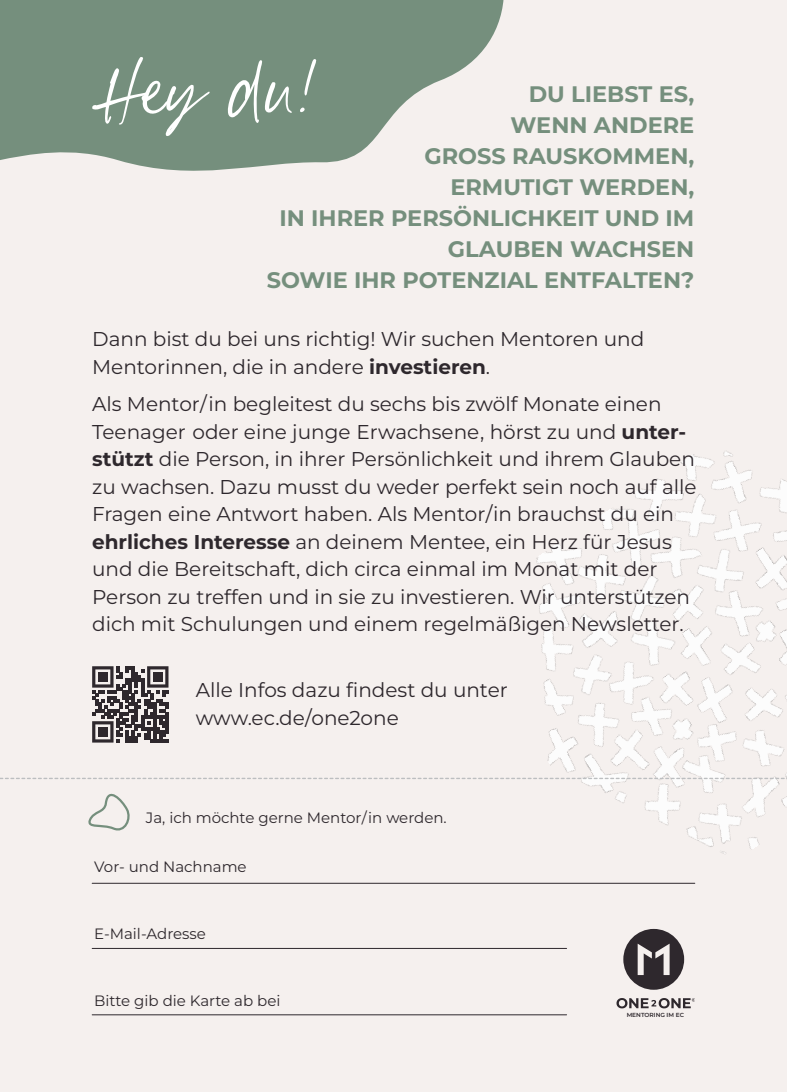
<style>
.page{position:relative;width:787px;height:1092px;background:#fff}
.page>*{position:absolute;margin:0;border:0;box-sizing:border-box;transform-origin:0 0}
.t1{font:79.5px "Goldney";color:#fff}
.t2{font:700 22.5px/31px "Montserrat";color:#758f7d;text-align:right}
.t3{font:20px/27.5px "Montserrat";color:#2e282d}
.t4{font:15px "Montserrat";color:#2e282d}
.t5{font:600 6px "Montserrat";color:#2e282d}
.s1{font-weight:700}
</style>
<div class="page">
<div style="left:0;top:0;width:787px;height:1091px;background:#f5f0ee"></div>
<img style="left:452px;top:451px;width:335px;height:433px">
<svg style="left:0;top:0;width:504px;height:171px;fill:#758f7d"></svg>
<svg style="left:623px;top:928px;width:61px;height:61px"></svg>
<svg style="left:616px;top:998px;width:79px;height:10px"></svg>
<hr style="left:92px;top:882px;width:602px;height:1px;background:#2e282d">
<hr style="left:92px;top:947px;width:474px;height:1px;background:#2e282d">
<hr style="left:92px;top:1014px;width:474px;height:1px;background:#2e282d">
<svg style="left:88px;top:793px;width:42px;height:38px"></svg>
<svg style="left:0;top:777px;width:787px;height:2px"></svg>
<svg style="left:92px;top:666px;width:76px;height:76px"></svg>
<div style="left:98px;top:672px;width:9px;height:9px;background:#2e282d"></div>
<div style="left:153px;top:672px;width:9px;height:9px;background:#2e282d"></div>
<div style="left:98px;top:727px;width:9px;height:9px;background:#2e282d"></div>
<h1 class="t1" style="left:89px;top:45px;width:231px">Hey du!</h1>
<p class="t2" style="left:267px;top:78px;width:429px">DU LIEBST ES,<br>WENN ANDERE<br>GROSS RAUSKOMMEN,<br>ERMUTIGT WERDEN,<br>IN IHRER PERSÖNLICHKEIT UND IM<br>GLAUBEN WACHSEN<br>SOWIE IHR POTENZIAL ENTFALTEN?</p>
<p class="t3" style="left:92px;top:325px;width:553px">Dann bist du bei uns richtig! Wir suchen Mentoren und<br>Mentorinnen, die in andere <span class="s1">investieren</span>.</p>
<p class="t3" style="left:92px;top:390px;width:606px">Als Mentor/in begleitest du sechs bis zwölf Monate einen Teenager oder eine junge Erwachsene, hörst zu und <span class="s1">unter&shy;stützt</span> die Person, in ihrer Persönlichkeit und ihrem Glauben zu wachsen. Dazu musst du weder perfekt sein noch auf alle Fragen eine Antwort haben. Als Mentor/in brauchst du ein <span class="s1">ehrliches Interesse</span> an deinem Mentee, ein Herz für Jesus und die Bereitschaft, dich circa einmal im Monat mit der Person zu treffen und in sie zu investieren. Wir unterstützen dich mit Schulungen und einem regelmäßigen Newsletter.</p>
<p class="t3" style="left:196px;top:676px;width:313px">Alle Infos dazu findest du unter www.ec.de/one2one</p>
<p class="t4" style="left:146px;top:808px;width:302px">Ja, ich möchte gerne Mentor/in werden.</p>
<p class="t4" style="left:94px;top:857px;width:154px">Vor- und Nachname</p>
<p class="t4" style="left:94px;top:924px;width:113px">E-Mail-Adresse</p>
<p class="t4" style="left:94px;top:990px;width:188px">Bitte gib die Karte ab bei</p>
<p class="t5" style="left:626px;top:1011px;width:59px">MENTORING IM EC</p>
</div>
